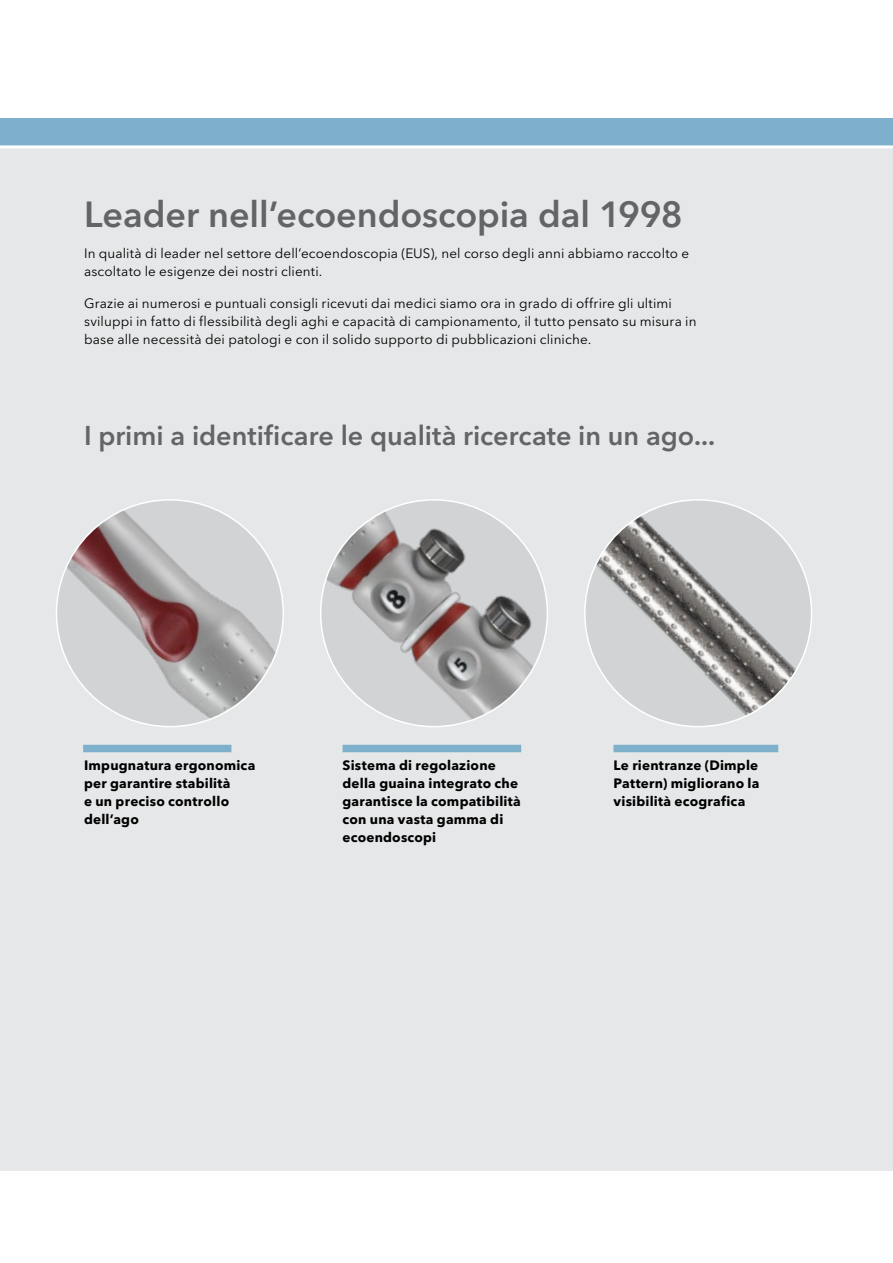
<style>
.page{position:relative;width:893px;height:1263px;background:#fff}
.page>*{position:absolute;margin:0;border:0;box-sizing:border-box;transform-origin:0 0}
.t1{font:600 36px "Avenir Next LT Pro";letter-spacing:-.005em;color:#636466}
.t2{font:600 27px "Avenir Next LT Pro";color:#636466}
.t3{font:13.5px/18px "Avenir Next LT Pro";letter-spacing:.01em;color:#000}
.t4{font:700 13.5px/18px "Avenir Next LT Pro";letter-spacing:.015em;color:#000}
</style>
<div class="page">
<div style="left:0;top:148px;width:893px;height:1023px;background:#e6e7e8"></div>
<div style="left:0;top:118px;width:893px;height:27px;background:#7eb0cc"></div>
<img style="left:585px;top:502px;width:224px;height:224px">
<div style="left:613px;top:745px;width:165px;height:7px;background:#7eb0cc"></div>
<img style="left:321px;top:502px;width:225px;height:224px">
<div style="left:343px;top:745px;width:178px;height:7px;background:#7eb0cc"></div>
<img style="left:59px;top:502px;width:224px;height:222px">
<div style="left:83px;top:745px;width:148px;height:7px;background:#7eb0cc"></div>
<h1 class="t1" style="left:84px;top:192px;width:600px">Leader nell’ecoendoscopia dal 1998</h1>
<p class="t3" style="left:84px;top:244px;width:607px">In qualità di leader nel settore dell’ecoendoscopia (EUS), nel corso degli anni abbiamo raccolto e ascoltato le esigenze dei nostri clienti.</p>
<p class="t3" style="left:84px;top:294px;width:614px">Grazie ai numerosi e puntuali consigli ricevuti dai medici siamo ora in grado di offrire gli ultimi sviluppi in fatto di flessibilità degli aghi e capacità di campionamento, il tutto pensato su misura in base alle necessità dei patologi e con il solido supporto di pubblicazioni cliniche.</p>
<h2 class="t2" style="left:84px;top:419px;width:633px">I primi a identificare le qualità ricercate in un ago...</h2>
<p class="t4" style="left:84px;top:756px;width:173px">Impugnatura ergonomica per garantire stabilità<br>e un preciso controllo dell’ago</p>
<p class="t4" style="left:343px;top:756px;width:180px">Sistema di regolazione della guaina integrato che garantisce la compatibilità con una vasta gamma di ecoendoscopi</p>
<p class="t4" style="left:613px;top:756px;width:147px;text-align:justify">Le rientranze (Dimple Pattern) migliorano la visibilità ecografica</p>
</div>
